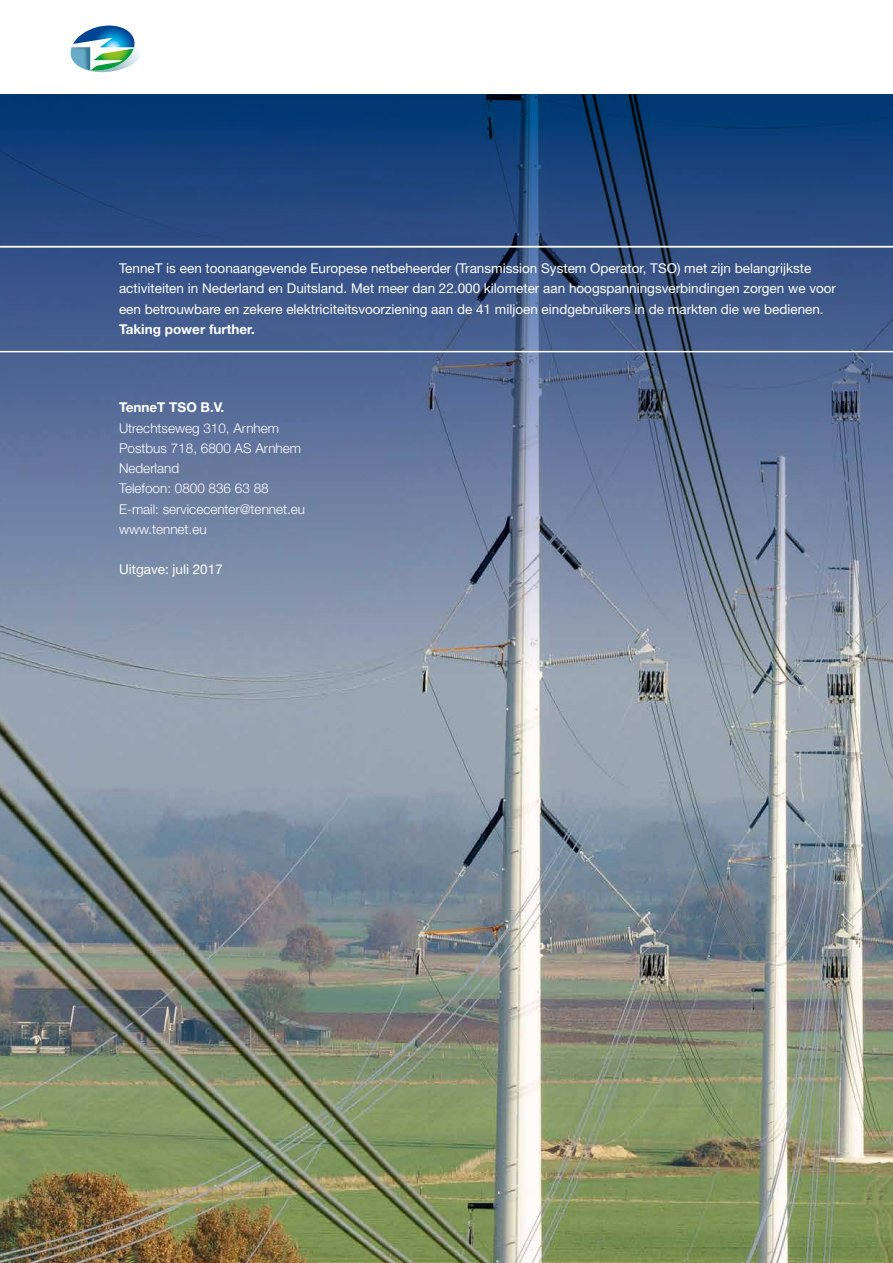
<style>
.page{position:relative;width:893px;height:1263px;background:#fff}
.page>*{position:absolute;margin:0;border:0;box-sizing:border-box;transform-origin:0 0}
.t1{font:13.5px/20.2px "Helvetica Neue LT";color:#fff}
.t2{font:300 13.5px/20.2px "Helvetica Neue LT";color:#fff}
.t3{font:700 13.5px "Helvetica Neue LT";color:#fff}
</style>
<div class="page">
<img style="left:0;top:674px;width:893px;height:589px">
<svg style="left:0;top:94px;width:893px;height:580px;background:#516992"></svg>
<hr style="left:0;top:246px;width:893px;height:1px;background:#fff">
<hr style="left:0;top:351px;width:893px;height:1px;background:#fff">
<svg style="left:73px;top:26px;width:67px;height:46px"></svg>
<img style="left:70px;top:47px;width:20px;height:23px">
<p class="t1" style="left:119px;top:258px;width:719px">TenneT is een toonaangevende Europese netbeheerder (Transmission System Operator, TSO) met zijn belangrijkste activiteiten in Nederland en Duitsland. Met meer dan 22.000 kilometer aan hoogspanningsverbindingen zorgen we voor een betrouwbare en zekere elektriciteitsvoorziening aan de 41 miljoen eindgebruikers in de markten die we bedienen.</p>
<p class="t3" style="left:119px;top:321px;width:137px">Taking power further.</p>
<p class="t3" style="left:119px;top:399px;width:107px">TenneT TSO B.V.</p>
<p class="t2" style="left:119px;top:417px;width:188px">Utrechtseweg 310, Arnhem<br>Postbus 718, 6800 AS Arnhem<br>Nederland<br>Telefoon: 0800 836 63 88<br>E-mail: servicecenter@tennet.eu www.tennet.eu</p>
<p class="t1" style="left:119px;top:559px;width:105px">Uitgave: juli 2017</p>
</div>
